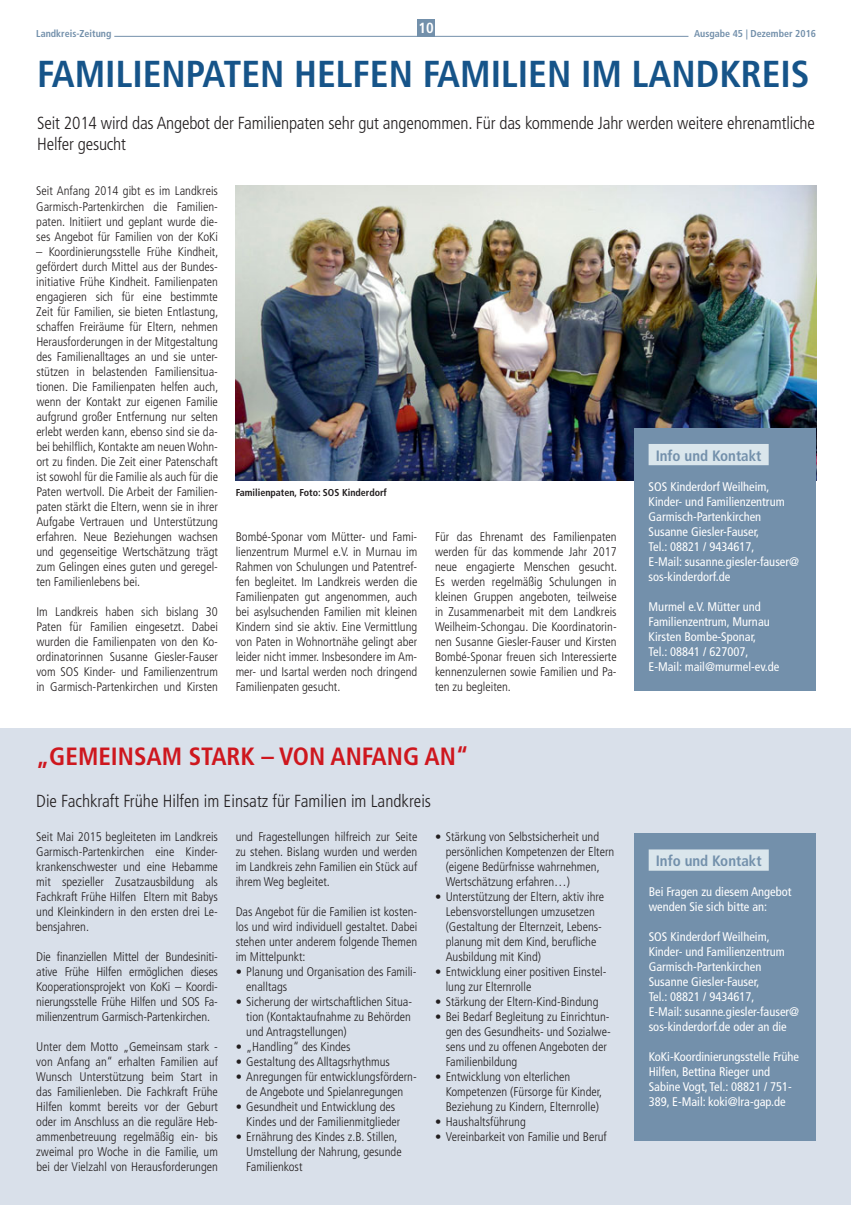
<style>
.page{position:relative;width:851px;height:1205px;background:#fff}
.page>*{position:absolute;margin:0;border:0;box-sizing:border-box;transform-origin:0 0}
.t1{font:700 condensed 37.5px "Frutiger LT Std";color:#165489}
.t2{font:700 condensed 25px "Frutiger LT Std";color:#ce171e}
.t3{font:300 condensed 17.5px/21px "Frutiger LT Std";letter-spacing:-.01em;color:#231f20}
.t4{font:700 condensed 15px "Frutiger LT Std";color:#7390ab}
.t5{font:700 condensed 14.75px "Frutiger LT Std";color:#fff}
.t6{font:300 condensed 12.5px/15px "Frutiger LT Std";color:#231f20;text-align:justify}
.t7{font:condensed 12.5px/15px "Frutiger LT Std";color:#fff}
.t8{font:700 condensed 10px "Frutiger LT Std";color:#7390ab}
.t9{font:700 condensed 10px "Frutiger LT Std";color:#231f20}
</style>
<div class="page">
<div style="left:417px;top:19px;width:18px;height:18px;background:#7390ab"></div>
<img style="left:236px;top:186px;width:580px;height:294px">
<hr style="left:114px;top:36px;width:574px;height:1px;background:#7390ab">
<div style="left:0;top:728px;width:851px;height:477px;background:#d9e0ea"></div>
<div style="left:634px;top:833px;width:182px;height:307px;background:#7390ab"></div>
<div style="left:649px;top:849px;width:120px;height:21px;background:#dae6ec"></div>
<div style="left:634px;top:428px;width:182px;height:262px;background:#7390ab"></div>
<div style="left:648px;top:444px;width:120px;height:21px;background:#dae6ec"></div>
<p class="t8" style="left:36px;top:29px;width:77px">Landkreis-Zeitung</p>
<p class="t5" style="left:418px;top:21px;width:17px">10</p>
<p class="t8" style="left:694px;top:29px;width:123px">Ausgabe 45 | Dezember 2016</p>
<h1 class="t1" style="left:37px;top:55px;width:774px">FAMILIENPATEN HELFEN FAMILIEN IM LANDKREIS</h1>
<h3 class="t3" style="left:37px;top:113px;width:779px">Seit 2014 wird das Angebot der Familienpaten sehr gut angenommen. Für das kommende Jahr werden weitere ehrenamtliche<br>Helfer gesucht</h3>
<p class="t6" style="left:36px;top:184px;width:183px">Seit Anfang 2014 gibt es im Landkreis Garmisch-Partenkirchen die Familien&shy;paten. Initiiert und geplant wurde die&shy;ses Angebot für Familien von der KoKi</p>
<p class="t6" style="left:36px;top:244px;width:184px">– Koordinierungsstelle Frühe Kindheit, gefördert durch Mittel aus der Bundes&shy;initiative Frühe Kindheit. Familienpaten engagieren sich für eine bestimmte Zeit für Familien, sie bieten Entlastung, schaffen Freiräume für Eltern, nehmen Herausforderungen in der Mitgestaltung des Familienalltages an und sie unter&shy;stützen in belastenden Familiensitua&shy;tionen. Die Familienpaten helfen auch, wenn der Kontakt zur eigenen Familie aufgrund großer Entfernung nur selten erlebt werden kann, ebenso sind sie da&shy;bei behilflich, Kontakte am neuen Wohn&shy;ort zu finden. Die Zeit einer Patenschaft ist sowohl für die Familie als auch für die Paten wertvoll. Die Arbeit der Familien&shy;paten stärkt die Eltern, wenn sie in ihrer Aufgabe Vertrauen und Unterstützung erfahren. Neue Beziehungen wachsen und gegenseitige Wertschätzung trägt zum Gelingen eines guten und geregel&shy;ten Familienlebens bei.</p>
<p class="t6" style="left:36px;top:604px;width:183px">Im Landkreis haben sich bislang 30<br>Paten für Familien eingesetzt. Dabei wurden die Familienpaten von den Ko&shy;ordinatorinnen Susanne Giesler-Fauser vom SOS Kinder- und Familienzentrum in Garmisch-Partenkirchen und Kirsten</p>
<p class="t9" style="left:236px;top:487px;width:153px">Familienpaten, Foto: SOS Kinderdorf</p>
<p class="t6" style="left:236px;top:529px;width:183px">Bombé-Sponar vom Mütter- und Fami&shy;lienzentrum Murmel e.V. in Murnau im Rahmen von Schulungen und Patentref&shy;fen begleitet. Im Landkreis werden die Familienpaten gut angenommen, auch bei asylsuchenden Familien mit kleinen Kindern sind sie aktiv. Eine Vermittlung von Paten in Wohnortnähe gelingt aber leider nicht immer. Insbesondere im Am&shy;mer- und Isartal werden noch dringend Familienpaten gesucht.</p>
<p class="t6" style="left:435px;top:529px;width:184px">Für das Ehrenamt des Familienpaten werden für das kommende Jahr 2017 neue engagierte Menschen gesucht.<br>Es werden regelmäßig Schulungen in kleinen Gruppen angeboten, teilweise in Zusammenarbeit mit dem Landkreis Weilheim-Schongau. Die Koordinatorin&shy;nen Susanne Giesler-Fauser und Kirsten Bombé-Sponar freuen sich Interessierte kennenzulernen sowie Familien und Pa&shy;ten zu begleiten.</p>
<h2 class="t2" style="left:36px;top:744px;width:434px">„GEMEINSAM STARK – VON ANFANG AN“</h2>
<h3 class="t3" style="left:36px;top:791px;width:396px">Die Fachkraft Frühe Hilfen im Einsatz für Familien im Landkreis</h3>
<p class="t6" style="left:36px;top:829px;width:183px">Seit Mai 2015 begleiteten im Landkreis Garmisch-Partenkirchen eine Kinder&shy;krankenschwester und eine Hebamme mit spezieller Zusatzausbildung als Fachkraft Frühe Hilfen Eltern mit Babys und Kleinkindern in den ersten drei Le&shy;bensjahren.</p>
<p class="t6" style="left:36px;top:949px;width:183px">Die finanziellen Mittel der Bundesiniti&shy;ative Frühe Hilfen ermöglichen dieses Kooperationsprojekt von KoKi – Koordi&shy;nierungsstelle Frühe Hilfen und SOS Fa&shy;milienzentrum Garmisch-Partenkirchen.</p>
<p class="t6" style="left:36px;top:1039px;width:183px">Unter dem Motto „Gemeinsam stark - von Anfang an“ erhalten Familien auf Wunsch Unterstützung beim Start in das Familienleben. Die Fachkraft Frühe Hilfen kommt bereits vor der Geburt oder im Anschluss an die reguläre Heb&shy;ammenbetreuung regelmäßig ein- bis zweimal pro Woche in die Familie, um bei der Vielzahl von Herausforderungen</p>
<p class="t6" style="left:236px;top:829px;width:183px">und Fragestellungen hilfreich zur Seite zu stehen. Bislang wurden und werden im Landkreis zehn Familien ein Stück auf ihrem Weg begleitet.</p>
<p class="t6" style="left:236px;top:904px;width:183px">Das Angebot für die Familien ist kosten&shy;los und wird individuell gestaltet. Dabei stehen unter anderem folgende Themen im Mittelpunkt:</p>
<p class="t6" style="left:246px;top:964px;width:172px;text-indent:-11px">• Planung und Organisation des Famili&shy;enalltags</p>
<p class="t6" style="left:246px;top:994px;width:167px;text-indent:-11px">• Sicherung der wirtschaftlichen Situa&shy;tion (Kontaktaufnahme zu Behörden und Antragstellungen)</p>
<p class="t6" style="left:236px;top:1039px;width:116px">• „Handling“ des Kindes</p>
<p class="t6" style="left:236px;top:1054px;width:156px">• Gestaltung des Alltagsrhythmus</p>
<p class="t6" style="left:236px;top:1069px;width:183px;text-align:center">• Anregungen für entwicklungsfördern&shy;de Angebote und Spielanregungen</p>
<p class="t6" style="left:246px;top:1099px;width:155px;text-indent:-11px">• Gesundheit und Entwicklung des<br>Kindes und der Familienmitglieder</p>
<p class="t6" style="left:246px;top:1129px;width:157px;text-align:left;text-indent:-11px">• Ernährung des Kindes z.B. Stillen,<br>Umstellung der Nahrung, gesunde<br>Familienkost</p>
<p class="t6" style="left:446px;top:829px;width:170px;text-align:left;text-indent:-11px">• Stärkung von Selbstsicherheit und persönlichen Kompetenzen der Eltern (eigene Bedürfnisse wahrnehmen, Wertschätzung erfahren…)</p>
<p class="t6" style="left:446px;top:889px;width:160px;text-align:left;text-indent:-11px">• Unterstützung der Eltern, aktiv ihre Lebensvorstellungen umzusetzen (Gestaltung der Elternzeit, Lebens&shy;planung mit dem Kind, berufliche Ausbildung mit Kind)</p>
<p class="t6" style="left:446px;top:964px;width:162px;text-indent:-11px">• Entwicklung einer positiven Einstel&shy;lung zur Elternrolle</p>
<p class="t6" style="left:435px;top:994px;width:165px">• Stärkung der Eltern-Kind-Bindung</p>
<p class="t6" style="left:446px;top:1009px;width:167px;text-align:left;text-indent:-11px">• Bei Bedarf Begleitung zu Einrichtun&shy;gen des Gesundheits- und Sozialwe&shy;sens und zu offenen Angeboten der<br>Familienbildung</p>
<p class="t6" style="left:446px;top:1069px;width:158px;text-align:left;text-indent:-11px">• Entwicklung von elterlichen<br>Kompetenzen (Fürsorge für Kinder,<br>Beziehung zu Kindern, Elternrolle)</p>
<p class="t6" style="left:435px;top:1114px;width:92px">• Haushaltsführung</p>
<p class="t6" style="left:435px;top:1129px;width:173px">• Vereinbarkeit von Familie und Beruf</p>
<p class="t4" style="left:656px;top:448px;width:107px">Info und Kontakt</p>
<p class="t7" style="left:648px;top:479px;width:152px">SOS Kinderdorf Weilheim,<br>Kinder- und Familienzentrum<br>Garmisch-Partenkirchen<br>Susanne Giesler-Fauser,<br>Tel.: 08821 / 9434617,<br>E-Mail: susanne.giesler-fauser@ sos-kinderdorf.de</p>
<p class="t7" style="left:648px;top:599px;width:132px">Murmel e.V. Mütter und<br>Familienzentrum, Murnau<br>Kirsten Bombe-Sponar,<br>Tel.: 08841 / 627007,<br>E-Mail: mail@murmel-ev.de</p>
<p class="t4" style="left:656px;top:853px;width:107px">Info und Kontakt</p>
<p class="t7" style="left:649px;top:885px;width:144px">Bei Fragen zu diesem Angebot wenden Sie sich bitte an:</p>
<p class="t7" style="left:649px;top:930px;width:152px">SOS Kinderdorf Weilheim,<br>Kinder- und Familienzentrum<br>Garmisch-Partenkirchen<br>Susanne Giesler-Fauser,<br>Tel.: 08821 / 9434617,<br>E-Mail: susanne.giesler-fauser@ sos-kinderdorf.de oder an die</p>
<p class="t7" style="left:649px;top:1050px;width:152px">KoKi-Koordinierungsstelle Frühe<br>Hilfen, Bettina Rieger und<br>Sabine Vogt, Tel.: 08821 / 751-<br>389, E-Mail: koki@lra-gap.de</p>
</div>
